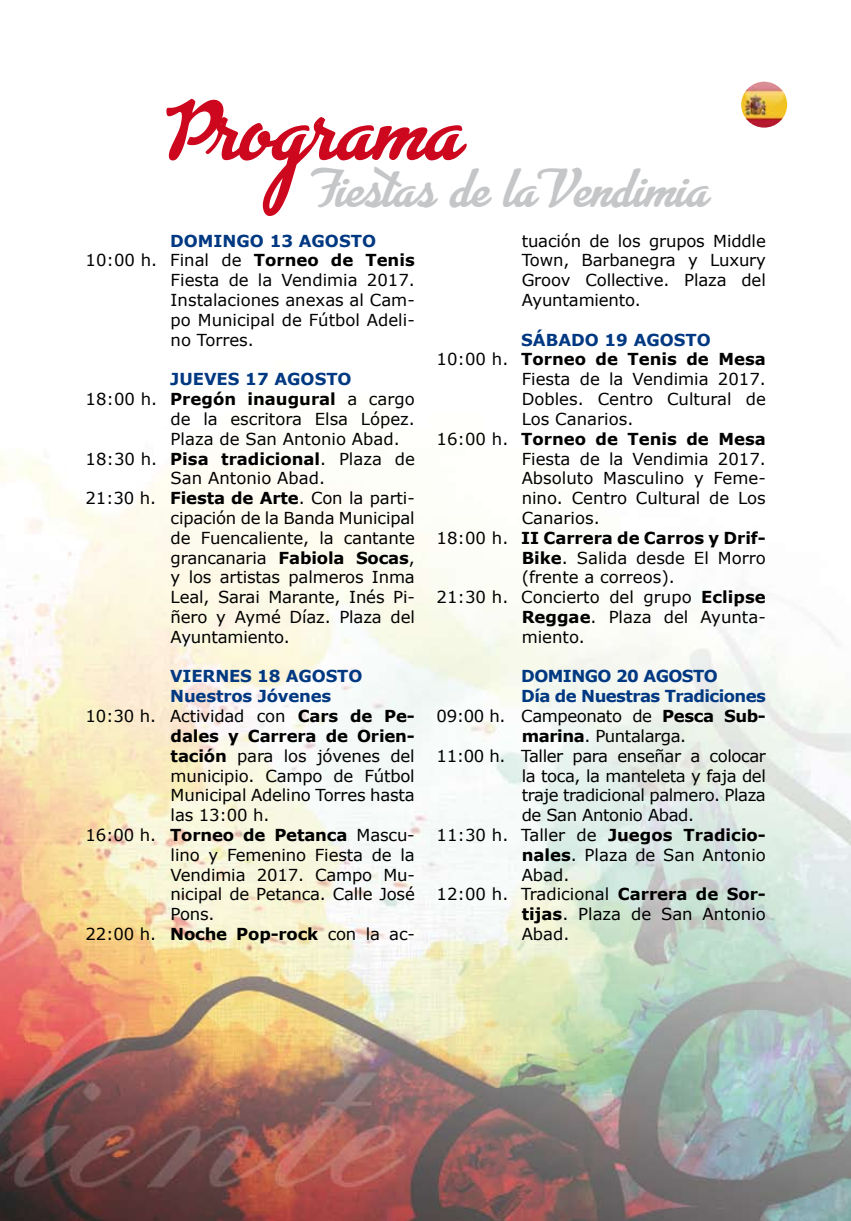
<style>
.page{position:relative;width:851px;height:1221px;background:#fff}
.page>*{position:absolute;margin:0;border:0;box-sizing:border-box;transform-origin:0 0}
.t1{font:700 75px "Advertising Script";color:#cd071e}
.t2{font:700 45px "Advertising Script";color:#c5c6c8}
.t3{font:16.5px/19.8px "Verdana";letter-spacing:-.01em;color:#000;text-align:justify}
.t4{font:700 16.5px "Verdana";color:#000}
.t5{font:700 16.5px "Verdana";letter-spacing:-.01em;color:#003882}
.t6{font:700 16.5px "Verdana";letter-spacing:-.035em;color:#003882}
.s1{font-weight:700}
.s2{font-weight:400}
</style>
<div class="page">
<img style="left:0;top:81px;width:850px;height:1139px">
<img style="left:741px;top:82px;width:46px;height:46px;border-radius:23px">
<h1 class="t1" style="left:170px;top:90px;width:294px">Programa</h1>
<h2 class="t2" style="left:312px;top:165px;width:398px">Fiestas de la Vendimia</h2>
<p class="t5" style="left:170px;top:229px;width:207px">DOMINGO 13 AGOSTO</p>
<p class="t3" style="left:86px;top:250px;width:331px">10:00 h. Final de <span class="s1">Torneo de Tenis</span></p>
<p class="t3" style="left:171px;top:270px;width:246px">Fiesta de la Vendimia 2017.</p>
<p class="t3" style="left:171px;top:290px;width:246px">Instalaciones anexas al Cam-</p>
<p class="t3" style="left:171px;top:310px;width:246px">po Municipal de Fútbol Adeli-</p>
<p class="t3" style="left:171px;top:329px;width:85px">no Torres.</p>
<p class="t5" style="left:170px;top:367px;width:183px">JUEVES 17 AGOSTO</p>
<p class="t4" style="left:86px;top:387px;width:331px"><span class="s2">18:00 h.</span> Pregón inaugural <span class="s2">a cargo</span></p>
<p class="t3" style="left:171px;top:409px;width:246px">de la escritora Elsa López.</p>
<p class="t3" style="left:171px;top:428px;width:230px">Plaza de San Antonio Abad.</p>
<p class="t3" style="left:86px;top:448px;width:331px">18:30 h. <span class="s1">Pisa tradicional</span>. Plaza de</p>
<p class="t3" style="left:171px;top:468px;width:156px">San Antonio Abad.</p>
<p class="t3" style="left:86px;top:488px;width:331px">21:30 h. <span class="s1">Fiesta de Arte</span>. Con la parti-</p>
<p class="t3" style="left:171px;top:508px;width:245px">cipación de la Banda Municipal</p>
<p class="t3" style="left:171px;top:527px;width:246px">de Fuencaliente, la cantante</p>
<p class="t3" style="left:171px;top:547px;width:245px">grancanaria <span class="s1">Fabiola Socas</span>,</p>
<p class="t3" style="left:171px;top:567px;width:246px">y los artistas palmeros Inma</p>
<p class="t3" style="left:171px;top:587px;width:246px">Leal, Sarai Marante, Inés Pi-</p>
<p class="t3" style="left:171px;top:607px;width:246px">ñero y Aymé Díaz. Plaza del</p>
<p class="t3" style="left:171px;top:626px;width:121px">Ayuntamiento.</p>
<p class="t5" style="left:170px;top:664px;width:194px">VIERNES 18 AGOSTO</p>
<p class="t5" style="left:170px;top:684px;width:163px">Nuestros Jóvenes</p>
<p class="t3" style="left:86px;top:706px;width:331px">10:30 h. Actividad con <span class="s1">Cars de Pe-</span></p>
<p class="t4" style="left:171px;top:724px;width:246px">dales y Carrera de Orien-</p>
<p class="t3" style="left:171px;top:745px;width:246px"><span class="s1">tación</span> para los jóvenes del</p>
<p class="t3" style="left:171px;top:765px;width:246px">municipio. Campo de Fútbol</p>
<p class="t3" style="left:171px;top:785px;width:246px">Municipal Adelino Torres hasta</p>
<p class="t3" style="left:171px;top:805px;width:100px">las 13:00 h.</p>
<p class="t4" style="left:86px;top:823px;width:331px"><span class="s2">16:00 h.</span> Torneo de Petanca <span class="s2">Mascu-</span></p>
<p class="t3" style="left:171px;top:844px;width:246px">lino y Femenino Fiesta de la</p>
<p class="t3" style="left:171px;top:864px;width:246px">Vendimia 2017. Campo Mu-</p>
<p class="t3" style="left:171px;top:884px;width:246px">nicipal de Petanca. Calle José</p>
<p class="t3" style="left:171px;top:904px;width:45px">Pons.</p>
<p class="t3" style="left:86px;top:923px;width:331px">22:00 h. <span class="s1">Noche Pop-rock</span> con la ac-</p>
<p class="t3" style="left:521px;top:230px;width:246px">tuación de los grupos Middle Town, Barbanegra y Luxury Groov Collective. Plaza del Ayuntamiento.</p>
<p class="t5" style="left:521px;top:328px;width:191px">SÁBADO 19 AGOSTO</p>
<p class="t4" style="left:436px;top:348px;width:331px"><span class="s2">10:00 h.</span> Torneo de Tenis de Mesa</p>
<p class="t3" style="left:521px;top:369px;width:246px">Fiesta de la Vendimia 2017.</p>
<p class="t3" style="left:521px;top:389px;width:246px">Dobles. Centro Cultural de</p>
<p class="t3" style="left:521px;top:409px;width:113px">Los Canarios.</p>
<p class="t4" style="left:436px;top:427px;width:331px"><span class="s2">16:00 h.</span> Torneo de Tenis de Mesa</p>
<p class="t3" style="left:521px;top:448px;width:246px">Fiesta de la Vendimia 2017.</p>
<p class="t3" style="left:521px;top:468px;width:246px">Absoluto Masculino y Feme-</p>
<p class="t3" style="left:521px;top:488px;width:246px">nino. Centro Cultural de Los</p>
<p class="t3" style="left:521px;top:508px;width:79px">Canarios.</p>
<p class="t4" style="left:436px;top:526px;width:331px"><span class="s2">18:00 h.</span> II Carrera de Carros y Drif-</p>
<p class="t3" style="left:521px;top:547px;width:246px"><span class="s1">Bike</span>. Salida desde El Morro</p>
<p class="t3" style="left:521px;top:567px;width:155px">(frente a correos).</p>
<p class="t3" style="left:436px;top:587px;width:331px">21:30 h. Concierto del grupo <span class="s1">Eclipse</span></p>
<p class="t3" style="left:521px;top:607px;width:246px"><span class="s1">Reggae</span>. Plaza del Ayunta-</p>
<p class="t3" style="left:521px;top:626px;width:65px">miento.</p>
<p class="t6" style="left:521px;top:664px;width:198px">DOMINGO 20 AGOSTO</p>
<p class="t6" style="left:521px;top:684px;width:246px">Día de Nuestras Tradiciones</p>
<p class="t3" style="left:436px;top:706px;width:331px">09:00 h. Campeonato de <span class="s1">Pesca Sub-</span></p>
<p class="t3" style="left:521px;top:725px;width:166px"><span class="s1">marina</span>. Puntalarga.</p>
<p class="t3" style="left:436px;top:745px;width:331px">11:00 h. Taller para enseñar a colocar</p>
<p class="t3" style="left:521px;top:765px;width:246px">la toca, la manteleta y faja del</p>
<p class="t3" style="left:521px;top:785px;width:246px">traje tradicional palmero. Plaza</p>
<p class="t3" style="left:521px;top:805px;width:174px">de San Antonio Abad.</p>
<p class="t3" style="left:436px;top:824px;width:331px">11:30 h. Taller de <span class="s1">Juegos Tradicio-</span></p>
<p class="t3" style="left:521px;top:844px;width:246px"><span class="s1">nales</span>. Plaza de San Antonio</p>
<p class="t3" style="left:521px;top:864px;width:49px">Abad.</p>
<p class="t3" style="left:436px;top:884px;width:331px">12:00 h. Tradicional <span class="s1">Carrera de Sor-</span></p>
<p class="t3" style="left:521px;top:904px;width:246px"><span class="s1">tijas</span>. Plaza de San Antonio</p>
<p class="t3" style="left:521px;top:923px;width:49px">Abad.</p>
</div>
